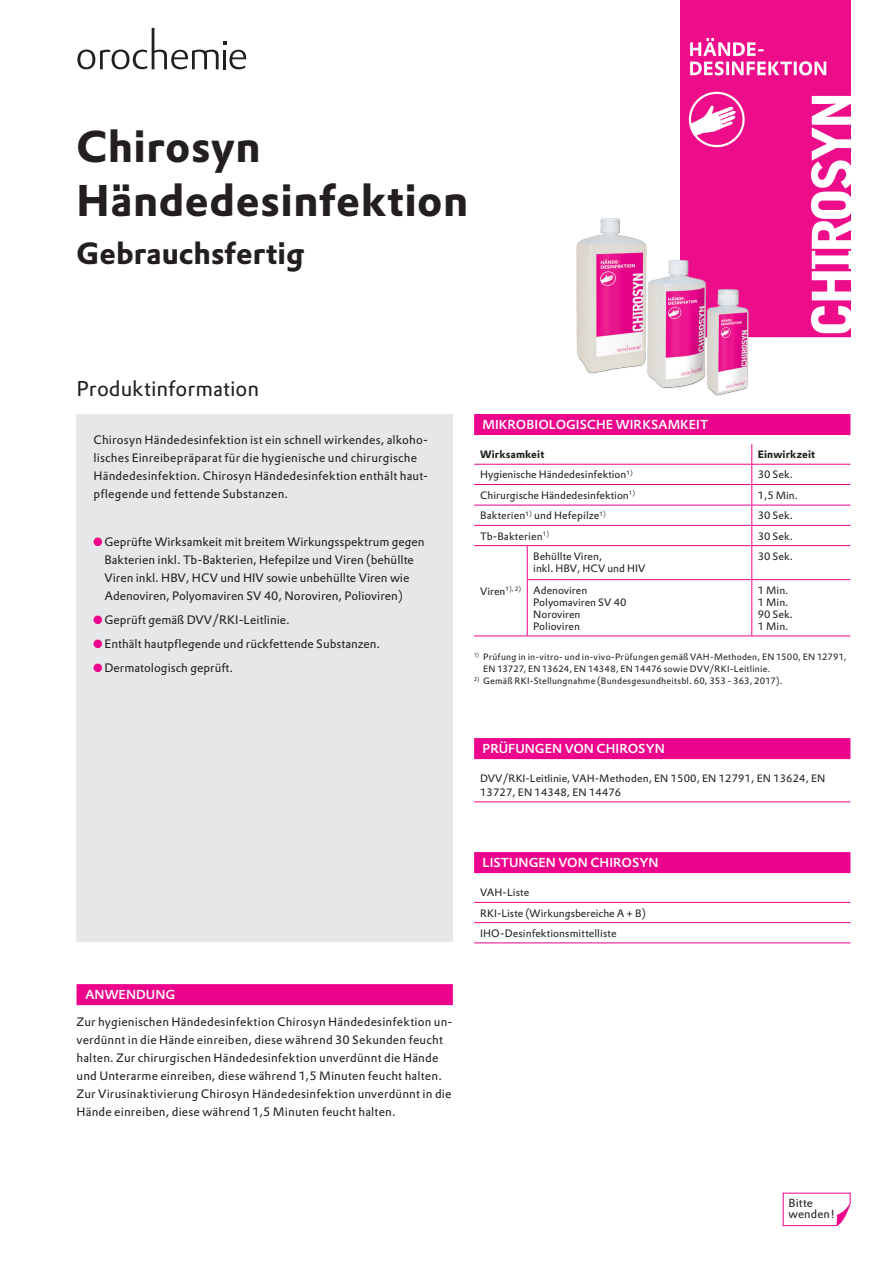
<style>
.page{position:relative;width:893px;height:1263px;background:#fff}
.page>*{position:absolute;margin:0;border:0;box-sizing:border-box;transform-origin:0 0}
._01-Produktname{font:700 43.5px "DTL Prokyon TPRO";letter-spacing:.01em;color:#231f20}
._02-Konzentration{font:700 30px "DTL Prokyon TPRO";color:#231f20}
._03-Overline{font:21px "DTL Prokyon TPRO";color:#231f20}
._06-Headline_farbig{font:500 12.75px "DTL Prokyon TPRO";color:#fff}
._05-Bullets{font:12px/18px "DTL Prokyon TPRO";letter-spacing:.01em;color:#231f20}
._04-Copy{font:12px/18px "DTL Prokyon TPRO";letter-spacing:.015em;color:#231f20}
.t1{font:11.55px/11.4px "DTL Prokyon TPRO";letter-spacing:.01em;color:#231f20}
._08-Tabelle_Copy{font:10.5px/12px "DTL Prokyon TPRO";color:#231f20}
._07-Headline_Tabelle{font:700 10.5px "DTL Prokyon TPRO";letter-spacing:.01em;color:#231f20}
._09-Fussnote{font:9px/12px "DTL Prokyon TPRO";letter-spacing:.025em;color:#231f20}
</style>
<div class="page">
<svg style="left:77px;top:28px;width:169px;height:41px"></svg>
<svg style="left:782px;top:1192px;width:69px;height:34px"></svg>
<div style="left:77px;top:984px;width:376px;height:21px;background:#ed028c"></div>
<div style="left:474px;top:414px;width:376px;height:21px;background:#ed028c"></div>
<div style="left:474px;top:738px;width:376px;height:21px;background:#ed028c"></div>
<div style="left:474px;top:852px;width:376px;height:21px;background:#ed028c"></div>
<hr style="left:474px;top:464px;width:53px;height:1px;background:#ed028c">
<hr style="left:527px;top:464px;width:225px;height:1px;background:#ed028c">
<hr style="left:752px;top:464px;width:98px;height:1px;background:#ed028c">
<hr style="left:474px;top:484px;width:53px;height:1px;background:#ed028c">
<hr style="left:527px;top:484px;width:225px;height:1px;background:#ed028c">
<hr style="left:752px;top:484px;width:98px;height:1px;background:#ed028c">
<hr style="left:474px;top:505px;width:53px;height:1px;background:#ed028c">
<hr style="left:527px;top:505px;width:225px;height:1px;background:#ed028c">
<hr style="left:752px;top:505px;width:98px;height:1px;background:#ed028c">
<hr style="left:474px;top:525px;width:53px;height:1px;background:#ed028c">
<hr style="left:527px;top:525px;width:225px;height:1px;background:#ed028c">
<hr style="left:752px;top:525px;width:98px;height:1px;background:#ed028c">
<svg style="left:751px;top:444px;width:1px;height:101px"></svg>
<hr style="left:474px;top:545px;width:53px;height:1px;background:#ed028c">
<hr style="left:527px;top:545px;width:225px;height:1px;background:#ed028c">
<hr style="left:527px;top:546px;width:1px;height:33px;background:#ed028c">
<hr style="left:752px;top:545px;width:98px;height:1px;background:#ed028c">
<hr style="left:751px;top:546px;width:1px;height:33px;background:#ed028c">
<hr style="left:527px;top:579px;width:225px;height:1px;background:#ed028c">
<hr style="left:527px;top:580px;width:1px;height:55px;background:#ed028c">
<hr style="left:752px;top:579px;width:98px;height:1px;background:#ed028c">
<hr style="left:751px;top:580px;width:1px;height:55px;background:#ed028c">
<hr style="left:474px;top:635px;width:53px;height:1px;background:#ed028c">
<hr style="left:527px;top:635px;width:225px;height:1px;background:#ed028c">
<hr style="left:752px;top:635px;width:98px;height:1px;background:#ed028c">
<hr style="left:474px;top:801px;width:376px;height:1px;background:#ed028c">
<hr style="left:474px;top:902px;width:376px;height:1px;background:#ed028c">
<hr style="left:474px;top:922px;width:376px;height:1px;background:#ed028c">
<hr style="left:474px;top:942px;width:376px;height:1px;background:#ed028c">
<div style="left:77px;top:414px;width:376px;height:527px;background:#e6e7e9"></div>
<div style="left:94px;top:537px;width:8px;height:9px;background:#ed028c;border-radius:50%"></div>
<div style="left:94px;top:615px;width:8px;height:9px;background:#ed028c;border-radius:50%"></div>
<div style="left:94px;top:639px;width:8px;height:9px;background:#ed028c;border-radius:50%"></div>
<div style="left:94px;top:663px;width:8px;height:9px;background:#ed028c;border-radius:50%"></div>
<img style="left:680px;top:0;width:170px;height:337px">
<img style="left:576px;top:191px;width:213px;height:205px">
<p class="_01-Produktname" style="left:77px;top:118px;width:186px">Chirosyn</p>
<p class="_01-Produktname" style="left:77px;top:172px;width:393px">Händedesinfektion</p>
<p class="_02-Konzentration" style="left:77px;top:233px;width:229px">Gebrauchsfertig</p>
<p class="_03-Overline" style="left:77px;top:375px;width:184px">Produktinformation</p>
<p class="_04-Copy" style="left:94px;top:431px;width:336px">Chirosyn Händedesinfektion ist ein schnell wirkendes, alkoho&shy;lisches Einreibepräparat für die hygienische und chirurgische Händedesinfektion. Chirosyn Händedesinfektion enthält haut&shy;pflegende und fettende Substanzen.</p>
<p class="_05-Bullets" style="left:104px;top:533px;width:322px">Geprüfte Wirksamkeit mit breitem Wirkungsspektrum gegen Bakterien inkl. Tb-Bakterien, Hefepilze und Viren (behüllte Viren inkl. HBV, HCV und HIV sowie unbehüllte Viren wie Adenoviren, Polyomaviren SV 40, Noroviren, Polioviren)</p>
<p class="_05-Bullets" style="left:104px;top:611px;width:187px">Geprüft gemäß DVV/RKI-Leitlinie.</p>
<p class="_05-Bullets" style="left:104px;top:635px;width:277px">Enthält hautpflegende und rückfettende Substanzen.</p>
<p class="_05-Bullets" style="left:104px;top:659px;width:130px">Dermatologisch geprüft.</p>
<p class="_06-Headline_farbig" style="left:483px;top:416px;width:227px">MIKROBIOLOGISCHE WIRKSAMKEIT</p>
<p class="_07-Headline_Tabelle" style="left:480px;top:447px;width:66px">Wirksamkeit</p>
<p class="_07-Headline_Tabelle" style="left:758px;top:447px;width:59px">Einwirkzeit</p>
<p class="_08-Tabelle_Copy" style="left:480px;top:469px;width:154px">Hygienische Händedesinfektion<sup>1)</sup></p>
<p class="_08-Tabelle_Copy" style="left:758px;top:469px;width:37px">30 Sek.</p>
<p class="_08-Tabelle_Copy" style="left:480px;top:489px;width:157px">Chirurgische Händedesinfektion<sup>1)</sup></p>
<p class="_08-Tabelle_Copy" style="left:758px;top:489px;width:42px">1,5 Min.</p>
<p class="_08-Tabelle_Copy" style="left:480px;top:509px;width:127px">Bakterien<sup>1)</sup> und Hefepilze<sup>1)</sup></p>
<p class="_08-Tabelle_Copy" style="left:758px;top:509px;width:37px">30 Sek.</p>
<p class="_08-Tabelle_Copy" style="left:480px;top:530px;width:70px">Tb-Bakterien<sup>1)</sup></p>
<p class="_08-Tabelle_Copy" style="left:758px;top:530px;width:37px">30 Sek.</p>
<p class="_08-Tabelle_Copy" style="left:533px;top:550px;width:114px">Behüllte Viren,<br>inkl. HBV, HCV und HIV</p>
<p class="_08-Tabelle_Copy" style="left:758px;top:550px;width:37px">30 Sek.</p>
<p class="_08-Tabelle_Copy" style="left:533px;top:584px;width:55px">Adenoviren</p>
<p class="_08-Tabelle_Copy" style="left:533px;top:596px;width:95px">Polyomaviren SV 40</p>
<p class="_08-Tabelle_Copy" style="left:533px;top:608px;width:49px">Noroviren</p>
<p class="_08-Tabelle_Copy" style="left:533px;top:620px;width:48px">Polioviren</p>
<p class="_08-Tabelle_Copy" style="left:480px;top:585px;width:43px">Viren<sup>1),</sup> <sup>2)</sup></p>
<p class="_08-Tabelle_Copy" style="left:758px;top:584px;width:32px">1 Min.</p>
<p class="_08-Tabelle_Copy" style="left:758px;top:596px;width:32px">1 Min.</p>
<p class="_08-Tabelle_Copy" style="left:758px;top:608px;width:37px">90 Sek.</p>
<p class="_08-Tabelle_Copy" style="left:758px;top:620px;width:32px">1 Min.</p>
<p class="_09-Fussnote" style="left:483px;top:651px;width:365px;text-indent:-9px"><sup>1)</sup> Prüfung in in-vitro- und in-vivo-Prüfungen gemäß VAH-Methoden, EN 1500, EN 12791,<br>EN 13727, EN 13624, EN 14348, EN 14476 sowie DVV/RKI-Leitlinie.</p>
<p class="_09-Fussnote" style="left:474px;top:675px;width:310px"><sup>2)</sup> Gemäß RKI-Stellungnahme (Bundesgesundheitsbl. 60, 353 - 363, 2017).</p>
<p class="_06-Headline_farbig" style="left:483px;top:740px;width:184px">PRÜFUNGEN VON CHIROSYN</p>
<p class="_08-Tabelle_Copy" style="left:480px;top:772px;width:347px;line-height:13.5px">DVV/RKI-Leitlinie, VAH-Methoden, EN 1500, EN 12791, EN 13624, EN<br>13727, EN 14348, EN 14476</p>
<p class="_06-Headline_farbig" style="left:85px;top:986px;width:92px">ANWENDUNG</p>
<p class="_05-Bullets" style="left:77px;top:1013px;width:377px">Zur hygienischen Händedesinfektion Chirosyn Händedesinfektion un&shy;verdünnt in die Hände einreiben, diese während 30 Sekunden feucht halten. Zur chirurgischen Händedesinfektion unverdünnt die Hände und Unterarme einreiben, diese während 1,5 Minuten feucht halten.<br>Zur Virusinaktivierung Chirosyn Händedesinfektion unverdünnt in die Hände einreiben, diese während 1,5 Minuten feucht halten.</p>
<p class="_06-Headline_farbig" style="left:483px;top:854px;width:177px">LISTUNGEN VON CHIROSYN</p>
<p class="_08-Tabelle_Copy" style="left:480px;top:886px;width:51px">VAH-Liste</p>
<p class="_08-Tabelle_Copy" style="left:480px;top:907px;width:167px">RKI-Liste (Wirkungsbereiche A + B)</p>
<p class="_08-Tabelle_Copy" style="left:480px;top:927px;width:138px">IHO-Desinfektionsmittelliste</p>
<p class="t1" style="left:789px;top:1197px;width:48px">Bitte wenden!</p>
</div>
